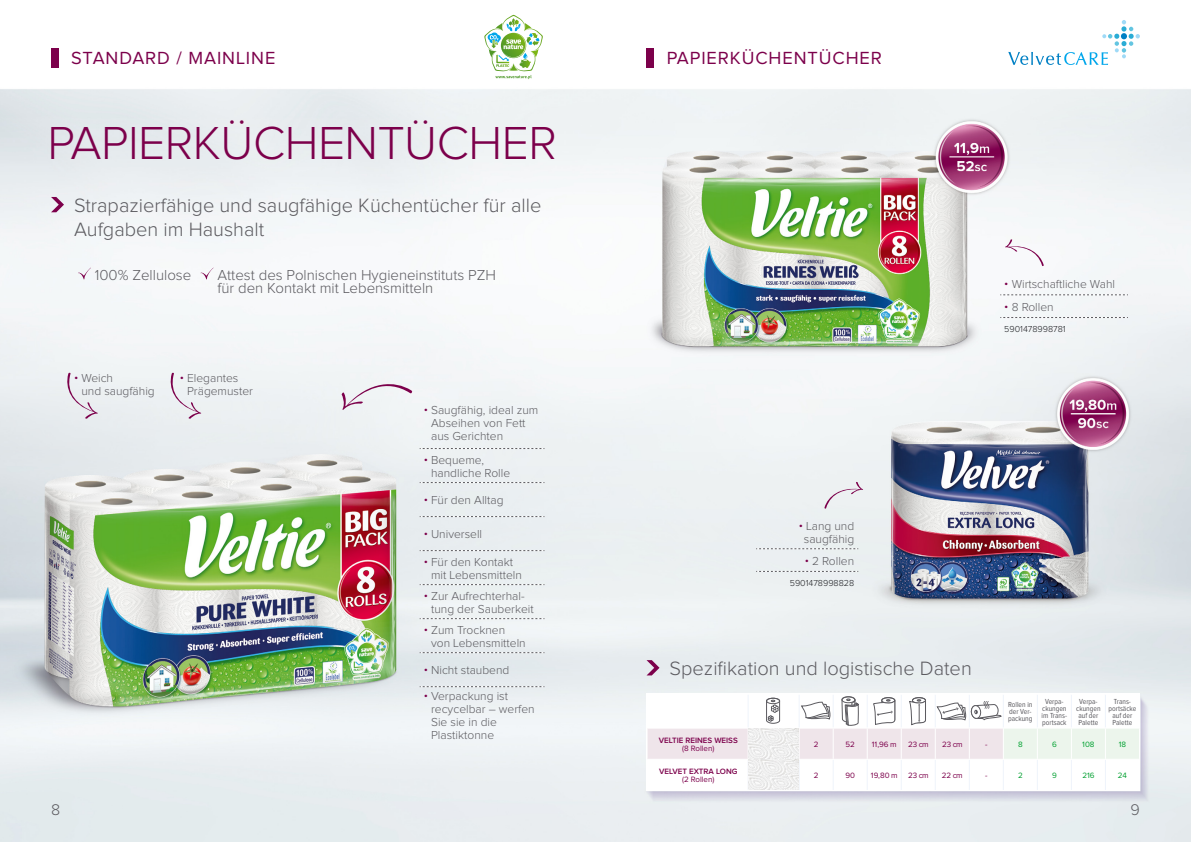
<style>
.page{position:relative;width:1191px;height:842px;background:#fff}
.page>*{position:absolute;margin:0;border:0;box-sizing:border-box;transform-origin:0 0}
.t1{font:300 48px "Proxima Nova";letter-spacing:-.01em;color:#7c004b}
.t2{font:300 20px/24px "Proxima Nova";color:#5c5b60}
.t3{font:18.2px "Proxima Nova";letter-spacing:.05em;color:#7c004b}
.t4{font:300 16px "Proxima Nova";color:#5c5b60}
.t5{font:300 15px/13px "Proxima Nova";color:#5c5b60}
.t6{font:300 12px/13px "Proxima Nova";color:#5c5b60}
.t7{font:300 9px "Proxima Nova";color:#1b1c20}
.t8{font:8px "Proxima Nova";color:#7c004b}
.t9{font:600 8px "Proxima Nova";color:#7c004b}
.t10{font:8px "Proxima Nova";color:#00a030}
.t11{font:7.6px/7px "Proxima Nova Cond";color:#5c5b60;text-align:center}
.s1{color:#7c004b}
</style>
<div class="page">
<img style="left:0;top:48px;width:1191px;height:794px">
<svg style="left:646px;top:660px;width:13px;height:15px"></svg>
<svg style="left:647px;top:760px;width:492px;height:30px"></svg>
<hr style="left:747px;top:760px;width:1px;height:30px;background:#eff4fb">
<hr style="left:832px;top:760px;width:1px;height:30px;background:#eff4fb">
<hr style="left:866px;top:760px;width:1px;height:30px;background:#eff4fb">
<hr style="left:900px;top:760px;width:1px;height:30px;background:#eff4fb">
<hr style="left:934px;top:760px;width:1px;height:30px;background:#eff4fb">
<hr style="left:968px;top:760px;width:1px;height:30px;background:#eff4fb">
<hr style="left:1002px;top:760px;width:1px;height:30px;background:#eff4fb">
<hr style="left:1036px;top:760px;width:1px;height:30px;background:#eff4fb">
<hr style="left:1071px;top:760px;width:1px;height:30px;background:#eff4fb">
<hr style="left:1105px;top:760px;width:1px;height:30px;background:#eff4fb">
<hr style="left:646px;top:728px;width:494px;height:1px;background:#fff">
<hr style="left:646px;top:759px;width:494px;height:1px;background:#fff">
<hr style="left:646px;top:790px;width:494px;height:1px;background:#fff">
<hr style="left:646px;top:693px;width:102px;height:1px;background:#fff">
<hr style="left:646px;top:694px;width:1px;height:34px;background:#fff">
<hr style="left:748px;top:693px;width:392px;height:1px;background:#fff">
<hr style="left:1139px;top:694px;width:1px;height:34px;background:#fff">
<hr style="left:646px;top:729px;width:1px;height:30px;background:#fff">
<hr style="left:1139px;top:729px;width:1px;height:30px;background:#fff">
<hr style="left:646px;top:760px;width:1px;height:30px;background:#fff">
<hr style="left:1139px;top:760px;width:1px;height:30px;background:#fff">
<svg style="left:647px;top:694px;width:492px;height:65px"></svg>
<img style="left:748px;top:729px;width:51px;height:61px">
<svg style="left:78px;top:268px;width:13px;height:12px"></svg>
<svg style="left:200px;top:268px;width:14px;height:12px"></svg>
<svg style="left:51px;top:197px;width:13px;height:15px"></svg>
<svg style="left:420px;top:482px;width:124px;height:1px"></svg>
<svg style="left:420px;top:516px;width:124px;height:1px"></svg>
<svg style="left:420px;top:550px;width:124px;height:1px"></svg>
<svg style="left:420px;top:584px;width:124px;height:1px"></svg>
<svg style="left:420px;top:618px;width:124px;height:1px"></svg>
<svg style="left:420px;top:652px;width:124px;height:1px"></svg>
<svg style="left:420px;top:686px;width:124px;height:1px"></svg>
<svg style="left:420px;top:448px;width:124px;height:1px"></svg>
<svg style="left:341px;top:378px;width:71px;height:32px"></svg>
<svg style="left:65px;top:373px;width:33px;height:46px;background:#e3dfe6"></svg>
<svg style="left:168px;top:373px;width:33px;height:46px"></svg>
<svg style="left:1004px;top:239px;width:39px;height:27px"></svg>
<svg style="left:824px;top:482px;width:39px;height:27px"></svg>
<svg style="left:1000px;top:295px;width:127px;height:1px"></svg>
<svg style="left:1000px;top:317px;width:127px;height:1px"></svg>
<svg style="left:756px;top:548px;width:102px;height:1px"></svg>
<svg style="left:756px;top:571px;width:102px;height:1px"></svg>
<div style="left:51px;top:49px;width:7px;height:19px;background:#7c004b"></div>
<div style="left:646px;top:49px;width:7px;height:19px;background:#7c004b"></div>
<svg style="left:1008px;top:20px;width:132px;height:45px"></svg>
<div style="left:493px;top:74px;width:40px;height:6px;background:#fff;border-radius:3px"></div>
<svg style="left:484px;top:14px;width:59px;height:65px"></svg>
<h3 class="t3" style="left:71px;top:50px;width:206px">STANDARD / MAINLINE</h3>
<h3 class="t3" style="left:666px;top:50px;width:217px">PAPIERKÜCHENTÜCHER</h3>
<h1 class="t1" style="left:47px;top:121px;width:511px">PAPIERKÜCHENTÜCHER</h1>
<h2 class="t2" style="left:74px;top:194px;width:469px">Strapazierfähige und saugfähige Küchentücher für alle<br>Aufgaben im Haushalt</h2>
<p class="t5" style="left:95px;top:269px;width:98px">100% Zellulose</p>
<p class="t5" style="left:217px;top:269px;width:280px">Attest des Polnischen Hygieneinstituts PZH für den Kontakt mit Lebensmitteln</p>
<p class="t6" style="left:81px;top:372px;width:75px;text-indent:-7px"><span class="s1">•</span> Weich<br>und saugfähig</p>
<p class="t6" style="left:187px;top:372px;width:67px;text-indent:-7px"><span class="s1">•</span> Elegantes<br>Prägemuster</p>
<p class="t6" style="left:431px;top:404px;width:109px;text-indent:-7px"><span class="s1">•</span> Saugfähig, ideal zum<br>Abseihen von Fett aus Gerichten</p>
<p class="t6" style="left:431px;top:454px;width:81px;text-indent:-7px"><span class="s1">•</span> Bequeme, handliche Rolle</p>
<p class="t6" style="left:424px;top:494px;width:81px"><span class="s1">•</span> Für den Alltag</p>
<p class="t6" style="left:424px;top:528px;width:60px"><span class="s1">•</span> Universell</p>
<p class="t6" style="left:431px;top:556px;width:92px;text-indent:-7px"><span class="s1">•</span> Für den Kontakt mit Lebensmitteln</p>
<p class="t6" style="left:431px;top:590px;width:104px;text-indent:-7px"><span class="s1">•</span> Zur Aufrechterhal&shy;tung der Sauberkeit</p>
<p class="t6" style="left:431px;top:624px;width:96px;text-indent:-7px"><span class="s1">•</span> Zum Trocknen von Lebensmitteln</p>
<p class="t6" style="left:424px;top:664px;width:87px"><span class="s1">•</span> Nicht staubend</p>
<p class="t6" style="left:431px;top:690px;width:105px;text-indent:-7px"><span class="s1">•</span> Verpackung ist recycelbar – werfen<br>Sie sie in die<br>Plastiktonne</p>
<p class="t6" style="left:1004px;top:278px;width:112px"><span class="s1">•</span> Wirtschaftliche Wahl</p>
<p class="t6" style="left:1004px;top:301px;width:51px"><span class="s1">•</span> 8 Rollen</p>
<p class="t7" style="left:1004px;top:325px;width:63px">5901478998781</p>
<p class="t6" style="left:798px;top:520px;width:57px;text-align:center"><span class="s1">•</span> Lang und saugfähig</p>
<p class="t6" style="left:804px;top:555px;width:51px"><span class="s1">•</span> 2 Rollen</p>
<p class="t7" style="left:790px;top:579px;width:66px">5901478998828</p>
<h2 class="t2" style="left:669px;top:657px;width:304px">Spezifikation und logistische Daten</h2>
<p class="t11" style="left:1008px;top:701px;width:26px;text-align:justify">Rollen in der Ver&shy;packung</p>
<p class="t11" style="left:1041px;top:698px;width:27px">Verpa&shy;ckungen im Trans&shy;portsack</p>
<p class="t11" style="left:1076px;top:698px;width:26px">Verpa&shy;ckungen auf der<br>Palette</p>
<p class="t11" style="left:1108px;top:698px;width:29px">Trans&shy;portsäcke auf der<br>Palette</p>
<p class="t9" style="left:659px;top:736px;width:80px">VELTIE REINES WEISS</p>
<p class="t8" style="left:682px;top:744px;width:34px">(8 Rollen)</p>
<p class="t9" style="left:659px;top:768px;width:80px">VELVET EXTRA LONG</p>
<p class="t8" style="left:682px;top:776px;width:34px">(2 Rollen)</p>
<p class="t8" style="left:814px;top:740px;width:6px">2</p>
<p class="t8" style="left:845px;top:740px;width:11px">52</p>
<p class="t8" style="left:872px;top:740px;width:26px">11,96 m</p>
<p class="t8" style="left:908px;top:740px;width:22px">23 cm</p>
<p class="t8" style="left:942px;top:740px;width:22px">23 cm</p>
<p class="t8" style="left:985px;top:740px;width:4px">-</p>
<p class="t10" style="left:1018px;top:740px;width:6px">8</p>
<p class="t10" style="left:1052px;top:740px;width:6px">6</p>
<p class="t10" style="left:1082px;top:740px;width:14px">108</p>
<p class="t10" style="left:1118px;top:740px;width:9px">18</p>
<p class="t8" style="left:814px;top:772px;width:6px">2</p>
<p class="t8" style="left:845px;top:772px;width:11px">90</p>
<p class="t8" style="left:871px;top:772px;width:28px">19,80 m</p>
<p class="t8" style="left:908px;top:772px;width:22px">23 cm</p>
<p class="t8" style="left:942px;top:772px;width:22px">22 cm</p>
<p class="t8" style="left:985px;top:772px;width:4px">-</p>
<p class="t10" style="left:1018px;top:772px;width:6px">2</p>
<p class="t10" style="left:1052px;top:772px;width:6px">9</p>
<p class="t10" style="left:1082px;top:772px;width:14px">216</p>
<p class="t10" style="left:1117px;top:772px;width:11px">24</p>
<h3 class="t4" style="left:51px;top:803px;width:11px">8</h3>
<h3 class="t4" style="left:1130px;top:803px;width:11px">9</h3>
</div>
